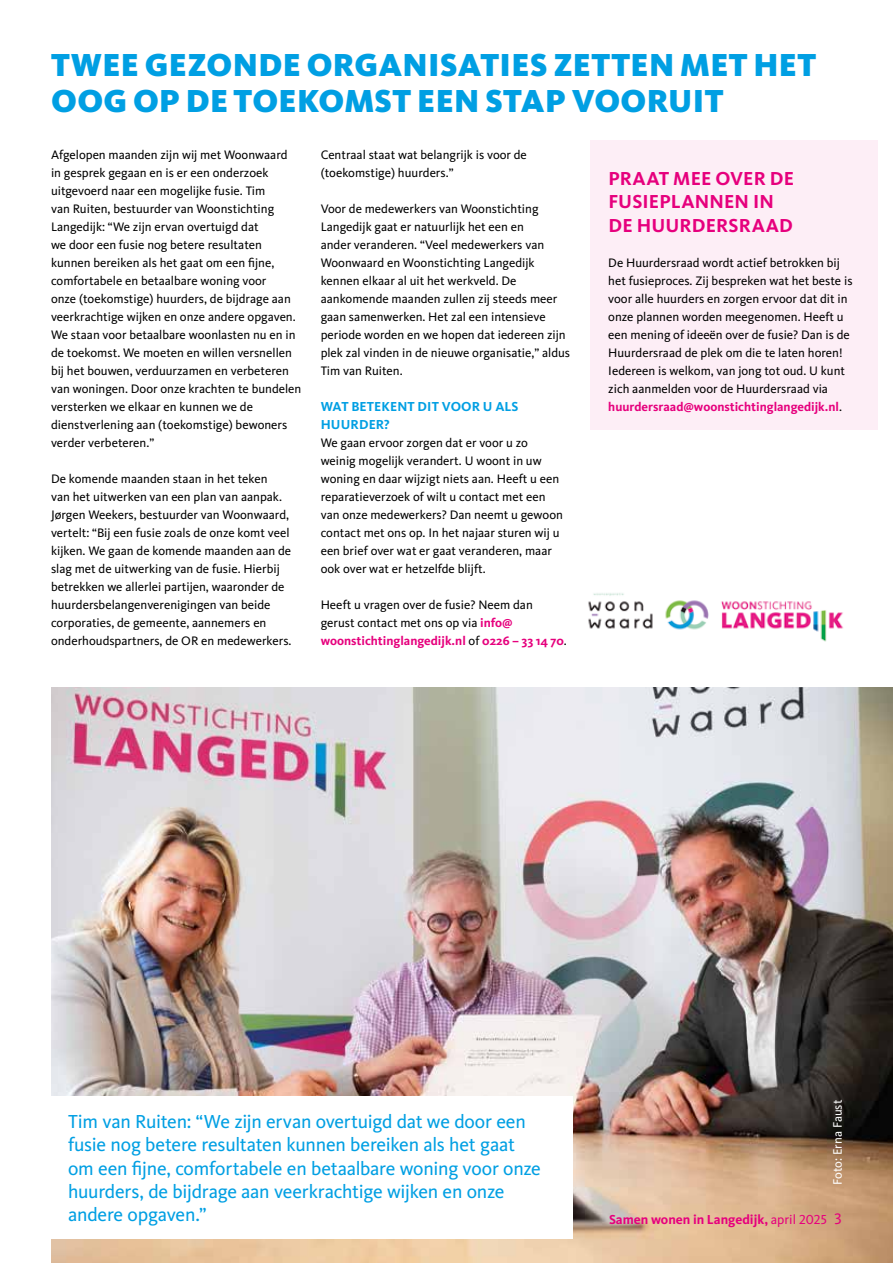
<style>
.page{position:relative;width:893px;height:1263px;background:#fff}
.page>*{position:absolute;margin:0;border:0;box-sizing:border-box;transform-origin:0 0}
.t1{font:900 33px/36px "Kievit Pro";letter-spacing:.01em;color:#009fe3}
.t2{font:19.5px/23.4px "Kievit Pro";letter-spacing:-.015em;color:#009fe3}
.t3{font:700 19.5px/23.4px "Kievit Pro";letter-spacing:.01em;color:#e6007d}
.t4{font:700 13.5px "Kievit Pro";color:#e6007d}
.t5{font:700 13.5px/18px "Kievit Pro";letter-spacing:.01em;color:#009fe3}
.t6{font:12.75px/18px "Kievit Pro";color:#000}
.t7{font:12.75px "Kievit Pro";color:#fff}
.s1{font-weight:700;color:#e6007d}
.s2{font-weight:400}
.s3{font-weight:400;font-size:15.75px}
</style>
<div class="page">
<img style="left:51px;top:688px;width:842px;height:575px">
<div style="left:590px;top:140px;width:288px;height:289px;background:#fdeef6"></div>
<img style="left:588px;top:593px;width:256px;height:49px">
<div style="left:51px;top:1096px;width:521px;height:142px;background:#fff"></div>
<h1 class="t1" style="left:51px;top:47px;width:766px">TWEE GEZONDE ORGANISATIES ZETTEN MET HET<br>OOG OP DE TOEKOMST EEN STAP VOORUIT</h1>
<p class="t6" style="left:51px;top:146px;width:252px">Afgelopen maanden zijn wij met Woonwaard<br>in gesprek gegaan en is er een onderzoek uitgevoerd naar een mogelijke fusie. Tim<br>van Ruiten, bestuurder van Woonstichting Langedijk: “We zijn ervan overtuigd dat<br>we door een fusie nog betere resultaten kunnen bereiken als het gaat om een fijne, comfortabele en betaalbare woning voor<br>onze (toekomstige) huurders, de bijdrage aan veerkrachtige wijken en onze andere opgaven.<br>We staan voor betaalbare woonlasten nu en in de toekomst. We moeten en willen versnellen bij het bouwen, verduurzamen en verbeteren van woningen. Door onze krachten te bundelen versterken we elkaar en kunnen we de dienstverlening aan (toekomstige) bewoners verder verbeteren.”</p>
<p class="t6" style="left:51px;top:470px;width:242px">De komende maanden staan in het teken<br>van het uitwerken van een plan van aanpak.<br>Jørgen Weekers, bestuurder van Woonwaard, vertelt: “Bij een fusie zoals de onze komt veel kijken. We gaan de komende maanden aan de slag met de uitwerking van de fusie. Hierbij betrekken we allerlei partijen, waaronder de huurdersbelangenverenigingen van beide corporaties, de gemeente, aannemers en onderhoudspartners, de OR en medewerkers.</p>
<p class="t6" style="left:321px;top:146px;width:208px">Centraal staat wat belangrijk is voor de (toekomstige) huurders.”</p>
<p class="t6" style="left:321px;top:200px;width:251px">Voor de medewerkers van Woonstichting Langedijk gaat er natuurlijk het een en<br>ander veranderen. “Veel medewerkers van Woonwaard en Woonstichting Langedijk kennen elkaar al uit het werkveld. De aankomende maanden zullen zij steeds meer gaan samenwerken. Het zal een intensieve periode worden en we hopen dat iedereen zijn plek zal vinden in de nieuwe organisatie,” aldus Tim van Ruiten.</p>
<p class="t5" style="left:321px;top:397px;width:199px">WAT BETEKENT DIT VOOR U ALS<br>HUURDER?</p>
<p class="t6" style="left:321px;top:434px;width:244px">We gaan ervoor zorgen dat er voor u zo weinig mogelijk verandert. U woont in uw woning en daar wijzigt niets aan. Heeft u een reparatieverzoek of wilt u contact met een van onze medewerkers? Dan neemt u gewoon contact met ons op. In het najaar sturen wij u een brief over wat er gaat veranderen, maar ook over wat er hetzelfde blijft.</p>
<p class="t6" style="left:321px;top:596px;width:248px">Heeft u vragen over de fusie? Neem dan gerust contact met ons op via <span class="s1">info@ woonstichtinglangedijk.nl</span> of <span class="s1">0226 – 33 14 70</span>.</p>
<h2 class="t3" style="left:608px;top:166px;width:187px">PRAAT MEE OVER DE<br>FUSIEPLANNEN IN<br>DE HUURDERSRAAD</h2>
<p class="t6" style="left:608px;top:254px;width:246px">De Huurdersraad wordt actief betrokken bij het fusieproces. Zij bespreken wat het beste is voor alle huurders en zorgen ervoor dat dit in onze plannen worden meegenomen. Heeft u een mening of ideeën over de fusie? Dan is de Huurdersraad de plek om die te laten horen!<br>Iedereen is welkom, van jong tot oud. U kunt zich aanmelden voor de Huurdersraad via <span class="s1">huurdersraad@woonstichtinglangedijk.nl</span>.</p>
<p class="t2" style="left:68px;top:1109px;width:474px">Tim van Ruiten: “We zijn ervan overtuigd dat we door een fusie nog betere resultaten kunnen bereiken als het gaat om een fijne, comfortabele en betaalbare woning voor onze huurders, de bijdrage aan veerkrachtige wijken en onze andere opgaven.”</p>
<p class="t7" style="left:830px;top:1185px;width:87px;rotate:-90deg">Foto: Erna Faust</p>
<p class="t4" style="left:609px;top:1211px;width:234px">Samen wonen in Langedijk, <span class="s2">april 2025</span> <span class="s3">3</span></p>
</div>
